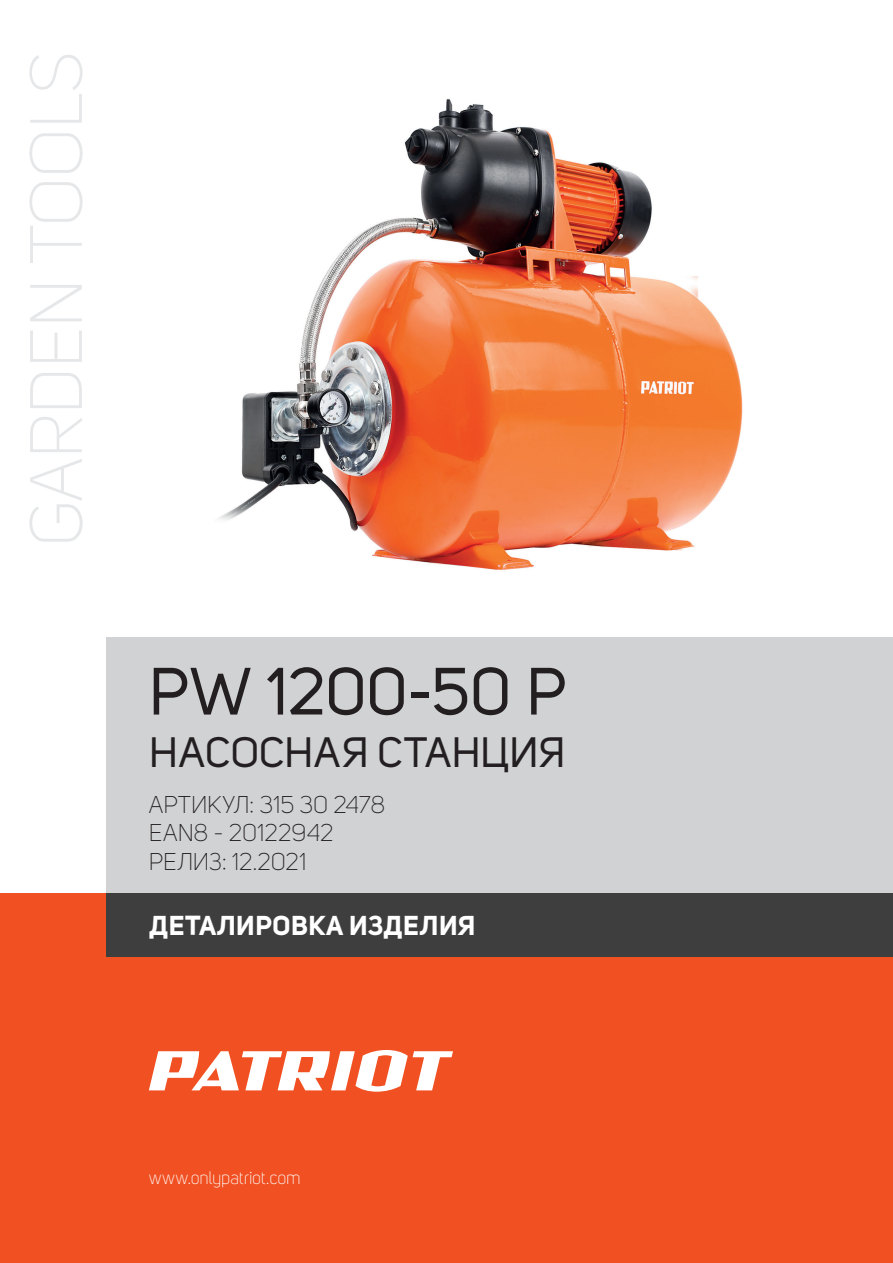
<style>
.page{position:relative;width:893px;height:1263px;background:#fff}
.page>*{position:absolute;margin:0;border:0;box-sizing:border-box;transform-origin:0 0}
.t1{font:300 73.05px "Uni Sans";letter-spacing:-.01em;color:#e6e7e9}
.t2{font:66px "Uni Sans";color:#231f20}
.t3{font:42px "Uni Sans";letter-spacing:.015em;color:#231f20}
.t4{font:700 27px "Uni Sans";letter-spacing:.02em;color:#fff}
.t5{font:300 24px/28.8px "Uni Sans";letter-spacing:-.005em;color:#231f20}
.t6{font:300 18px "Uni Sans";letter-spacing:-.015em;color:#fff}
</style>
<div class="page">
<div style="left:0;top:893px;width:893px;height:370px;background:#f15122"></div>
<div style="left:106px;top:893px;width:787px;height:64px;background:#3e3e3f"></div>
<div style="left:106px;top:638px;width:787px;height:255px;background:#d1d2d4"></div>
<svg style="left:149px;top:1050px;width:304px;height:42px"></svg>
<img style="left:219px;top:99px;width:524px;height:471px">
<h1 class="t1" style="left:15px;top:547px;width:497px;rotate:-90deg">GARDEN TOOLS</h1>
<h2 class="t2" style="left:149px;top:653px;width:419px">PW 1200-50 P</h2>
<h3 class="t3" style="left:149px;top:728px;width:418px">НАСОСНАЯ СТАНЦИЯ</h3>
<p class="t5" style="left:149px;top:790px;width:238px">АРТИКУЛ: 315 30 2478<br>EAN8 - 20122942<br>РЕЛИЗ: 12.2021</p>
<p class="t4" style="left:149px;top:909px;width:328px">ДЕТАЛИРОВКА ИЗДЕЛИЯ</p>
<p class="t6" style="left:149px;top:1167px;width:154px">www.onlypatriot.com</p>
</div>
